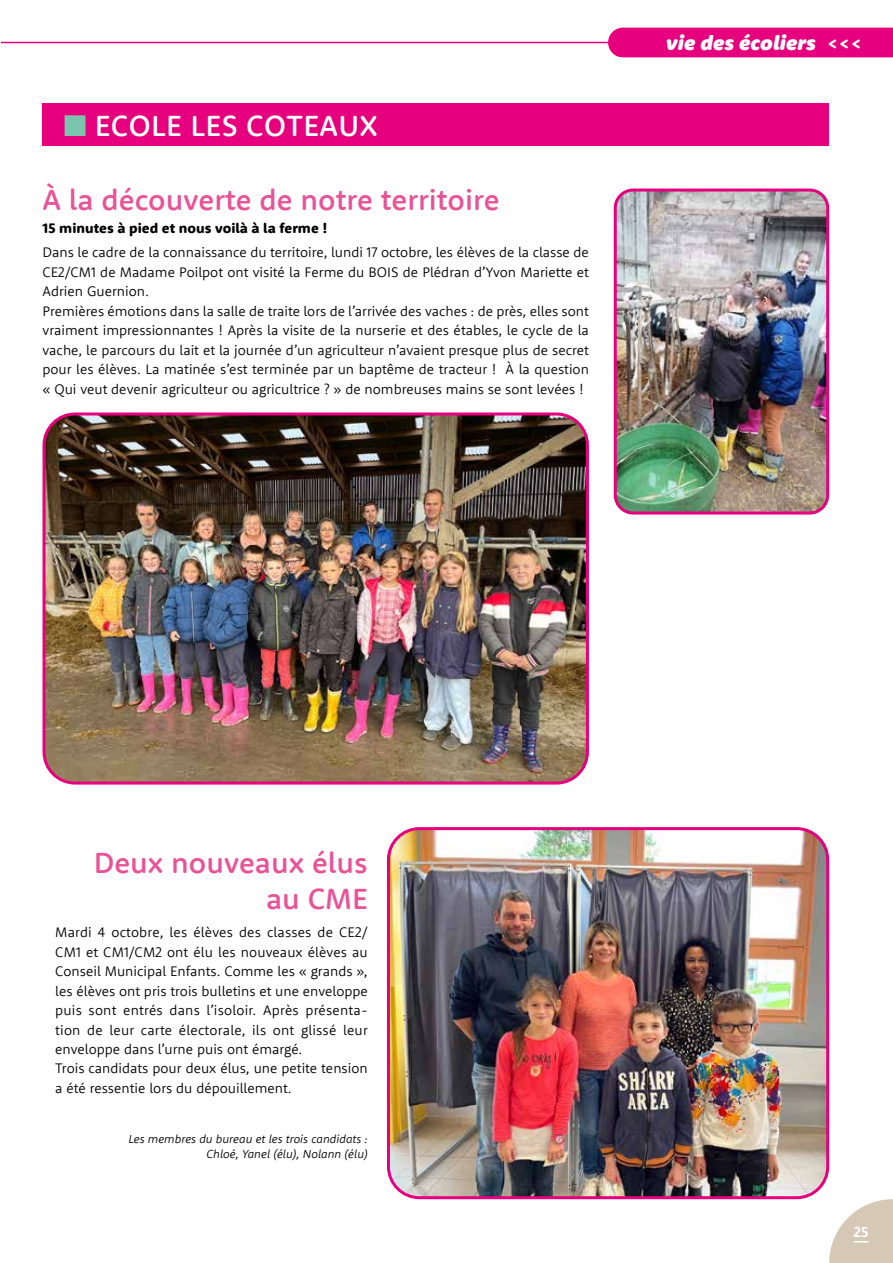
<style>
.page{position:relative;width:893px;height:1263px;background:#fff}
.page>*{position:absolute;margin:0;border:0;box-sizing:border-box;transform-origin:0 0}
.t1{font:500 30px/36px "Rooney Sans";color:#ea5297;text-align:right}
.t2{font:500 30px "Rooney Sans";letter-spacing:.015em;color:#fff}
.t3{font:italic 900 21px "Rooney Sans";color:#fff}
.t4{font:700 15px "Rooney Sans";color:#fff}
.t5{font:300 14.25px/19.5px "Rooney Sans";color:#000}
.t6{font:800 14.25px "Rooney Sans";color:#000}
.t7{font:italic 300 12px/15px "Rooney Sans";color:#000;text-align:right}
.s1{color:#7cc5ad}
.s2{font-weight:700;font-style:normal}
</style>
<div class="page">
<svg style="left:829px;top:1199px;width:64px;height:64px"></svg>
<hr style="left:1px;top:42px;width:622px;height:1px;background:#e6007d">
<div style="left:608px;top:28px;width:285px;height:29px;background:#e6007d"></div>
<div style="left:43px;top:103px;width:786px;height:43px;background:#e6007d"></div>
<img style="left:388px;top:831px;width:440px;height:367px">
<div style="left:387px;top:827px;width:442px;height:372px;border:3px solid #e6007d;border-radius:31px"></div>
<img style="left:615px;top:190px;width:213px;height:323px">
<div style="left:614px;top:189px;width:215px;height:325px;border:3px solid #e6007d;border-radius:18px"></div>
<img style="left:44px;top:416px;width:542px;height:367px">
<div style="left:43px;top:412px;width:546px;height:372px;border:3px solid #e6007d;border-radius:31px"></div>
<h1 class="t2" style="left:64px;top:106px;width:315px"><span class="s1">■</span> ECOLE LES COTEAUX</h1>
<h1 class="t1" style="left:43px;top:180px;width:459px">À la découverte de notre territoire</h1>
<p class="t6" style="left:43px;top:219px;width:286px">15 minutes à pied et nous voilà à la ferme !</p>
<p class="t5" style="left:43px;top:242px;width:548px">Dans le cadre de la connaissance du territoire, lundi 17 octobre, les élèves de la classe de CE2/CM1 de Madame Poilpot ont visité la Ferme du BOIS de Plédran d’Yvon Mariette et Adrien Guernion.<br>Premières émotions dans la salle de traite lors de l’arrivée des vaches : de près, elles sont vraiment impressionnantes ! Après la visite de la nurserie et des étables, le cycle de la vache, le parcours du lait et la journée d’un agriculteur n’avaient presque plus de secret pour les élèves. La matinée s’est terminée par un baptême de tracteur ! À la question « Qui veut devenir agriculteur ou agricultrice ? » de nombreuses mains se sont levées !</p>
<h2 class="t3" style="left:666px;top:29px;width:198px">vie des écoliers <span class="s2">&lt;&lt;&lt;</span></h2>
<h1 class="t1" style="left:94px;top:844px;width:276px">Deux nouveaux élus au CME</h1>
<p class="t5" style="left:55px;top:922px;width:314px">Mardi 4 octobre, les élèves des classes de CE2/ CM1 et CM1/CM2 ont élu les nouveaux élèves au Conseil Municipal Enfants. Comme les « grands », les élèves ont pris trois bulletins et une enveloppe puis sont entrés dans l’isoloir. Après présenta&shy;tion de leur carte électorale, ils ont glissé leur enveloppe dans l’urne puis ont émargé.<br>Trois candidats pour deux élus, une petite tension a été ressentie lors du dépouillement.</p>
<p class="t7" style="left:128px;top:1130px;width:241px">Les membres du bureau et les trois candidats :<br>Chloé, Yanel (élu), Nolann (élu)</p>
<p class="t4" style="left:854px;top:1222px;width:16px">25</p>
</div>
